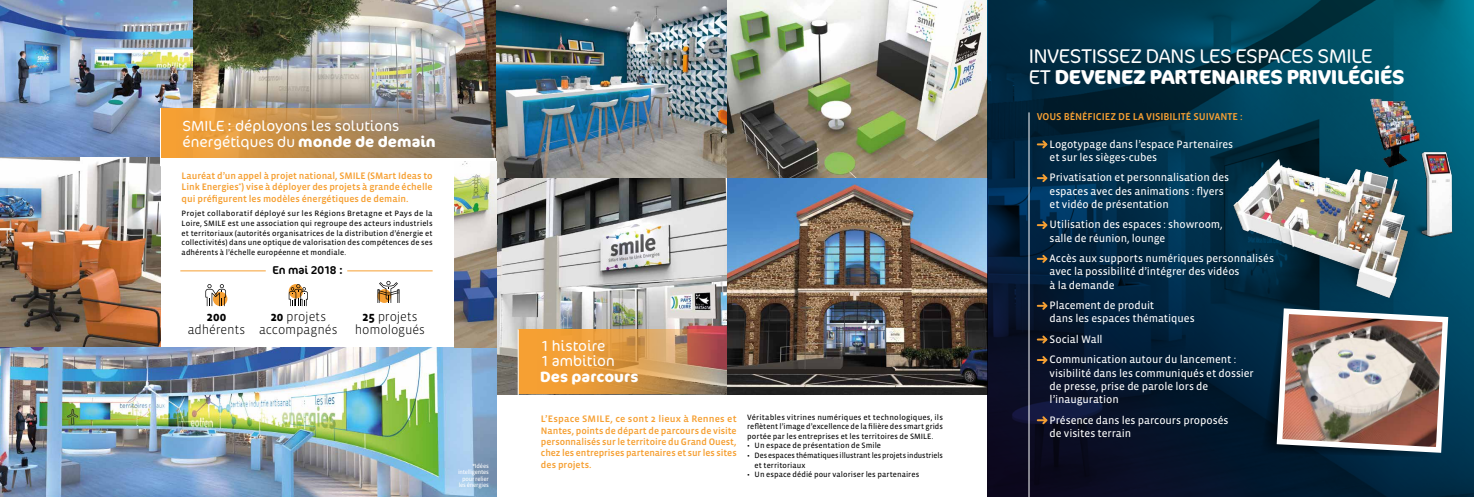
<style>
.page{position:relative;width:1474px;height:497px;background:#fff}
.page>*{position:absolute;margin:0;border:0;box-sizing:border-box;transform-origin:0 0}
.t1{font:300 20.12px/21px "Cocon OT";letter-spacing:-.015em;color:#fff}
.t2{font:300 14.88px/15.8px "Cocon OT";color:#fff}
.t3{font:700 14.88px "Cocon OT";letter-spacing:.005em;color:#fff}
.t4{font:300 13.04px/13px "Vista Sans";letter-spacing:-.01em;color:#000;text-align:center}
.t5{font:700 13.04px "Vista Sans";color:#000}
.t6{font:11.38px "Cocon OT";letter-spacing:-.005em;color:#000}
.t7{font:11.03px/13.2px "Vista Sans Reg";letter-spacing:-.005em;color:#fff}
.t8{font:10.15px "Vista Sans Med";letter-spacing:-.005em;color:#f6a033}
.t9{font:9.62px/11.4px "Vista Sans Med";color:#f6a033;text-align:justify}
.t10{font:7.88px/9.6px "Vista Sans Reg";letter-spacing:.01em;color:#000;text-align:justify}
.t11{font:7.88px/9.6px "Vista Sans Reg";letter-spacing:.01em;color:#000;text-align:justify;scale:1.05 1}
.t12{font:6.12px/6.1px "Vista Sans Reg";letter-spacing:-.035em;color:#fff;text-align:right}
.s1{font-weight:700}
</style>
<div class="page">
<img style="left:0;top:0;width:193px;height:158px">
<img style="left:193px;top:0;width:303px;height:108px">
<img style="left:496px;top:0;width:231px;height:178px">
<img style="left:727px;top:0;width:260px;height:393px">
<img style="left:0;top:158px;width:160px;height:189px">
<img style="left:496px;top:178px;width:274px;height:215px">
<svg style="left:987px;top:0;width:486px;height:496px;background:#022a42"></svg>
<img style="left:0;top:347px;width:496px;height:149px">
<svg style="left:205px;top:284px;width:21px;height:22px"></svg>
<svg style="left:377px;top:280px;width:22px;height:22px"></svg>
<svg style="left:289px;top:284px;width:19px;height:22px"></svg>
<img style="left:1196px;top:115px;width:265px;height:213px">
<img style="left:1206px;top:115px;width:245px;height:213px">
<img style="left:1260px;top:305px;width:190px;height:152px">
<img style="left:1338px;top:91px;width:113px;height:85px">
<img style="left:1384px;top:141px;width:89px;height:106px">
<img style="left:455px;top:161px;width:41px;height:186px">
<svg style="left:1037px;top:138px;width:12px;height:12px"></svg>
<svg style="left:1037px;top:172px;width:12px;height:12px"></svg>
<svg style="left:1037px;top:219px;width:12px;height:12px"></svg>
<svg style="left:1037px;top:253px;width:12px;height:11px"></svg>
<svg style="left:1037px;top:299px;width:12px;height:12px"></svg>
<svg style="left:1037px;top:333px;width:12px;height:12px"></svg>
<svg style="left:1037px;top:354px;width:12px;height:11px"></svg>
<svg style="left:1037px;top:414px;width:12px;height:11px"></svg>
<svg style="left:161px;top:108px;width:335px;height:50px;background:#b68b54"></svg>
<svg style="left:519px;top:329px;width:208px;height:64px;background:#d7934b"></svg>
<hr style="left:160px;top:108px;width:1px;height:58px;background:#fff">
<hr style="left:518px;top:329px;width:1px;height:83px;background:#fff">
<hr style="left:1028px;top:112px;width:1px;height:384px;background:#fff">
<hr style="left:180px;top:270px;width:86px;height:1px;background:#f6a033">
<hr style="left:347px;top:270px;width:85px;height:1px;background:#f6a033">
<h2 class="t2" style="left:183px;top:117px;width:255px">SMILE : déployons les solutions énergétiques du <span class="s1">monde de demain</span></h2>
<p class="t9" style="left:182px;top:170px;width:252px">Lauréat d’un appel à projet national, SMILE (SMart Ideas to Link Energies<sup>*</sup>) vise à déployer des projets à grande échelle qui préfigurent les modèles énergétiques de demain.</p>
<p class="t11" style="left:182px;top:209px;width:240px">Projet collaboratif déployé sur les Régions Bretagne et Pays de la Loire, SMILE est une association qui regroupe des acteurs industriels et territoriaux (autorités organisatrices de la distribution d’énergie et collectivités) dans une optique de valorisation des compétences de ses adhérents à l’échelle européenne et mondiale.</p>
<p class="t6" style="left:272px;top:261px;width:72px">En mai 2018 :</p>
<p class="t5" style="left:207px;top:309px;width:21px">200</p>
<p class="t4" style="left:188px;top:322px;width:59px">adhérents</p>
<p class="t4" style="left:355px;top:310px;width:72px"><span class="s1">25</span> projets homologués</p>
<p class="t4" style="left:259px;top:310px;width:80px"><span class="s1">20</span> projets accompagnés</p>
<p class="t12" style="left:458px;top:462px;width:32px">*Idées intelligentes pour relier les énergies</p>
<h2 class="t2" style="left:540px;top:336px;width:76px">1 histoire<br>1 ambition</h2>
<h2 class="t3" style="left:540px;top:366px;width:100px">Des parcours</h2>
<p class="t9" style="left:541px;top:413px;width:197px">L’Espace SMILE, ce sont 2 lieux à Rennes et Nantes, points de départ de parcours de visite personnalisés sur le territoire du Grand Ouest, chez les entreprises partenaires et sur les sites des projets.</p>
<p class="t10" style="left:747px;top:411px;width:197px">Véritables vitrines numériques et technologiques, ils reflètent l’image d’excellence de la filière des smart grids portée par les entreprises et les territoires de SMILE.</p>
<p class="t10" style="left:747px;top:440px;width:135px">• Un espace de présentation de Smile</p>
<p class="t10" style="left:754px;top:450px;width:190px;text-indent:-7px">• Des espaces thématiques illustrant les projets industriels et territoriaux</p>
<p class="t10" style="left:747px;top:469px;width:173px">• Un espace dédié pour valoriser les partenaires</p>
<h1 class="t1" style="left:1028px;top:44px;width:377px">INVESTISSEZ DANS LES ESPACES SMILE<br>ET <span class="s1">DEVENEZ PARTENAIRES PRIVILÉGIÉS</span></h1>
<p class="t8" style="left:1036px;top:111px;width:207px">VOUS BÉNÉFICIEZ DE LA VISIBILITÉ SUIVANTE :</p>
<p class="t7" style="left:1049px;top:137px;width:185px">Logotypage dans l’espace Partenaires et sur les sièges-cubes</p>
<p class="t7" style="left:1049px;top:171px;width:181px">Privatisation et personnalisation des espaces avec des animations : flyers et vidéo de présentation</p>
<p class="t7" style="left:1049px;top:218px;width:175px">Utilisation des espaces : showroom, salle de réunion, lounge</p>
<p class="t7" style="left:1049px;top:252px;width:226px">Accès aux supports numériques personnalisés avec la possibilité d’intégrer des vidéos<br>à la demande</p>
<p class="t7" style="left:1049px;top:298px;width:147px">Placement de produit<br>dans les espaces thématiques</p>
<p class="t7" style="left:1049px;top:328px;width:188px;line-height:20.5px">Social Wall<br>Communication autour du lancement :</p>
<p class="t7" style="left:1049px;top:366px;width:206px">visibilité dans les communiqués et dossier de presse, prise de parole lors de l’inauguration</p>
<p class="t7" style="left:1049px;top:413px;width:180px">Présence dans les parcours proposés de visites terrain</p>
</div>
